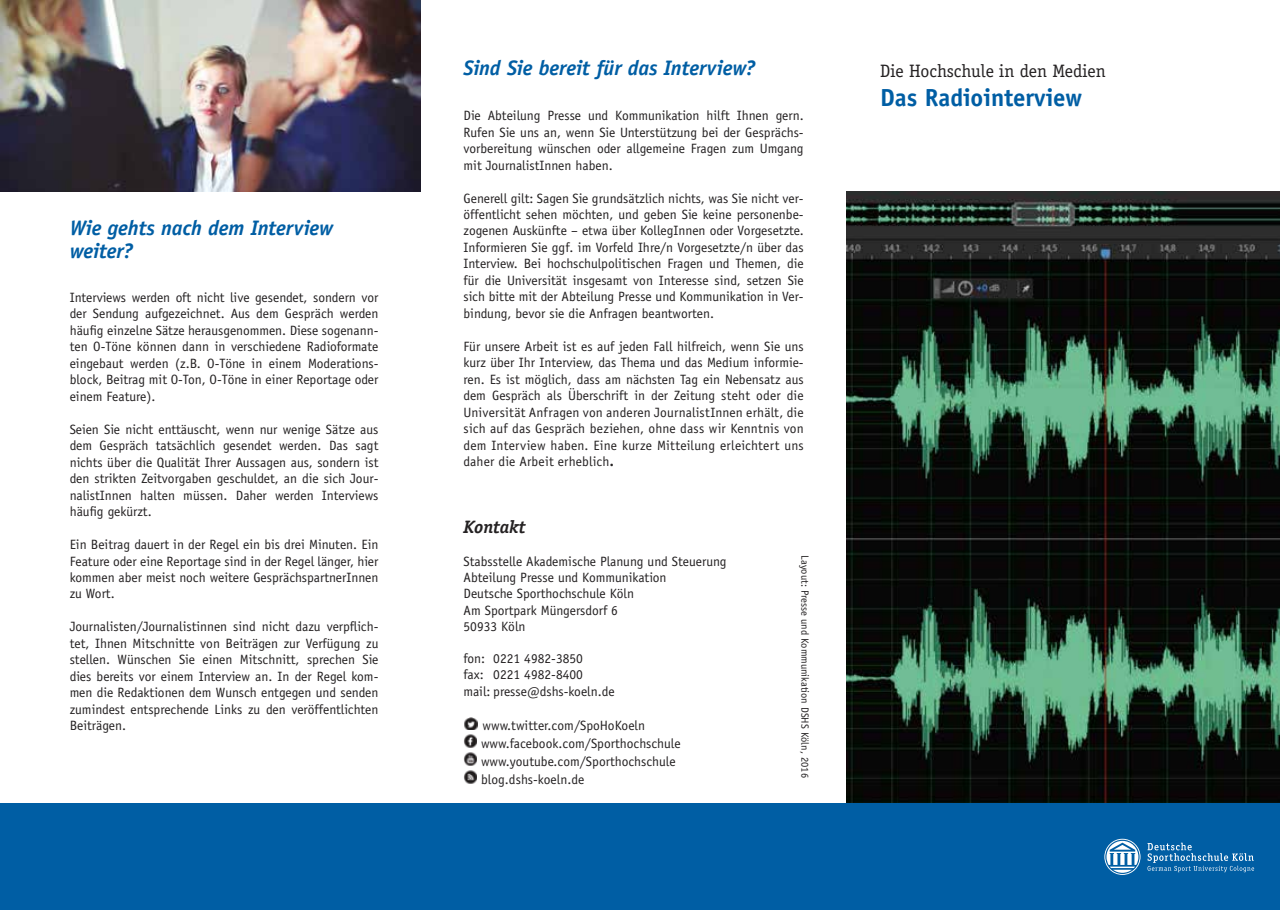
<style>
.page{position:relative;width:1280px;height:910px;background:#fff}
.page>*{position:absolute;margin:0;border:0;box-sizing:border-box;transform-origin:0 0}
.t1{font:700 24.75px "Officina Sans LT";color:#005ea4}
.t2{font:italic 700 21px/22.5px "Officina Sans LT";letter-spacing:-.01em;color:#005ea4}
.t3{font:18px "Officina Serif LT";color:#242122}
.t4{font:italic 700 18px "Officina Serif LT";color:#242122}
.t5{font:13.5px/16.5px "Officina Sans LT";color:#242122;text-align:justify}
.t6{font:10.5px "Officina Sans LT";color:#242122}
.s1{font-weight:700}
</style>
<div class="page">
<img style="left:846px;top:191px;width:434px;height:613px">
<img style="left:464px;top:718px;width:14px;height:12px">
<img style="left:464px;top:734px;width:13px;height:14px">
<img style="left:463px;top:752px;width:14px;height:14px">
<img style="left:464px;top:770px;width:13px;height:14px">
<div style="left:0;top:804px;width:1280px;height:106px;background:#005ea4"></div>
<svg style="left:1147px;top:843px;width:107px;height:29px"></svg>
<svg style="left:1104px;top:839px;width:36px;height:36px"></svg>
<img style="left:0;top:0;width:421px;height:191px">
<h2 class="t2" style="left:70px;top:217px;width:265px">Wie gehts nach dem Interview weiter?</h2>
<p class="t5" style="left:70px;top:289px;width:310px">Interviews werden oft nicht live gesendet, sondern vor der Sendung aufgezeichnet. Aus dem Gespräch werden häufig einzelne Sätze herausgenommen. Diese sogenann&shy;ten O-Töne können dann in verschiedene Radioformate eingebaut werden (z.B. O-Töne in einem Moderations&shy;block, Beitrag mit O-Ton, O-Töne in einer Reportage oder einem Feature).</p>
<p class="t5" style="left:70px;top:421px;width:310px">Seien Sie nicht enttäuscht, wenn nur wenige Sätze aus dem Gespräch tatsächlich gesendet werden. Das sagt nichts über die Qualität Ihrer Aussagen aus, sondern ist den strikten Zeitvorgaben geschuldet, an die sich Jour&shy;nalistInnen halten müssen. Daher werden Interviews häufig gekürzt.</p>
<p class="t5" style="left:70px;top:536px;width:310px">Ein Beitrag dauert in der Regel ein bis drei Minuten. Ein Feature oder eine Reportage sind in der Regel länger, hier kommen aber meist noch weitere GesprächspartnerInnen zu Wort.</p>
<p class="t5" style="left:70px;top:619px;width:310px">Journalisten/Journalistinnen sind nicht dazu verpflich&shy;tet, Ihnen Mitschnitte von Beiträgen zur Verfügung zu stellen. Wünschen Sie einen Mitschnitt, sprechen Sie dies bereits vor einem Interview an. In der Regel kom&shy;men die Redaktionen dem Wunsch entgegen und senden zumindest entsprechende Links zu den veröffentlichten Beiträgen.</p>
<h2 class="t2" style="left:463px;top:56px;width:293px">Sind Sie bereit für das Interview?</h2>
<p class="t5" style="left:463px;top:107px;width:342px">Die Abteilung Presse und Kommunikation hilft Ihnen gern.<br>Rufen Sie uns an, wenn Sie Unterstützung bei der Gesprächs&shy;vorbereitung wünschen oder allgemeine Fragen zum Umgang mit JournalistInnen haben.</p>
<p class="t5" style="left:463px;top:190px;width:342px">Generell gilt: Sagen Sie grundsätzlich nichts, was Sie nicht ver&shy;öffentlicht sehen möchten, und geben Sie keine personenbe&shy;zogenen Auskünfte – etwa über KollegInnen oder Vorgesetzte.<br>Informieren Sie ggf. im Vorfeld Ihre/n Vorgesetzte/n über das Interview. Bei hochschulpolitischen Fragen und Themen, die für die Universität insgesamt von Interesse sind, setzen Sie sich bitte mit der Abteilung Presse und Kommunikation in Ver&shy;bindung, bevor sie die Anfragen beantworten.</p>
<p class="t5" style="left:463px;top:338px;width:342px">Für unsere Arbeit ist es auf jeden Fall hilfreich, wenn Sie uns kurz über Ihr Interview, das Thema und das Medium informie&shy;ren. Es ist möglich, dass am nächsten Tag ein Nebensatz aus dem Gespräch als Überschrift in der Zeitung steht oder die Universität Anfragen von anderen JournalistInnen erhält, die sich auf das Gespräch beziehen, ohne dass wir Kenntnis von dem Interview haben. Eine kurze Mitteilung erleichtert uns daher die Arbeit erheblich<span class="s1">.</span></p>
<h3 class="t4" style="left:463px;top:516px;width:64px">Kontakt</h3>
<p class="t5" style="left:463px;top:553px;width:265px;text-align:left">Stabsstelle Akademische Planung und Steuerung<br>Abteilung Presse und Kommunikation<br>Deutsche Sporthochschule Köln<br>Am Sportpark Müngersdorf 6<br>50933 Köln</p>
<p class="t5" style="left:463px;top:650px;width:153px;text-align:left">fon: 0221 4982-3850<br>fax: 0221 4982-8400<br>mail: presse@dshs-koeln.de</p>
<p class="t5" style="left:481px;top:716px;width:201px;line-height:18px;text-align:left">www.twitter.com/SpoHoKoeln www.facebook.com/Sporthochschule www.youtube.com/Sporthochschule blog.dshs-koeln.de</p>
<p class="t6" style="left:811px;top:555px;width:224px;rotate:90deg">Layout: Presse und Kommunikation DSHS Köln, 2016</p>
<h3 class="t3" style="left:880px;top:60px;width:227px">Die Hochschule in den Medien</h3>
<h1 class="t1" style="left:880px;top:82px;width:203px">Das Radiointerview</h1>
</div>
